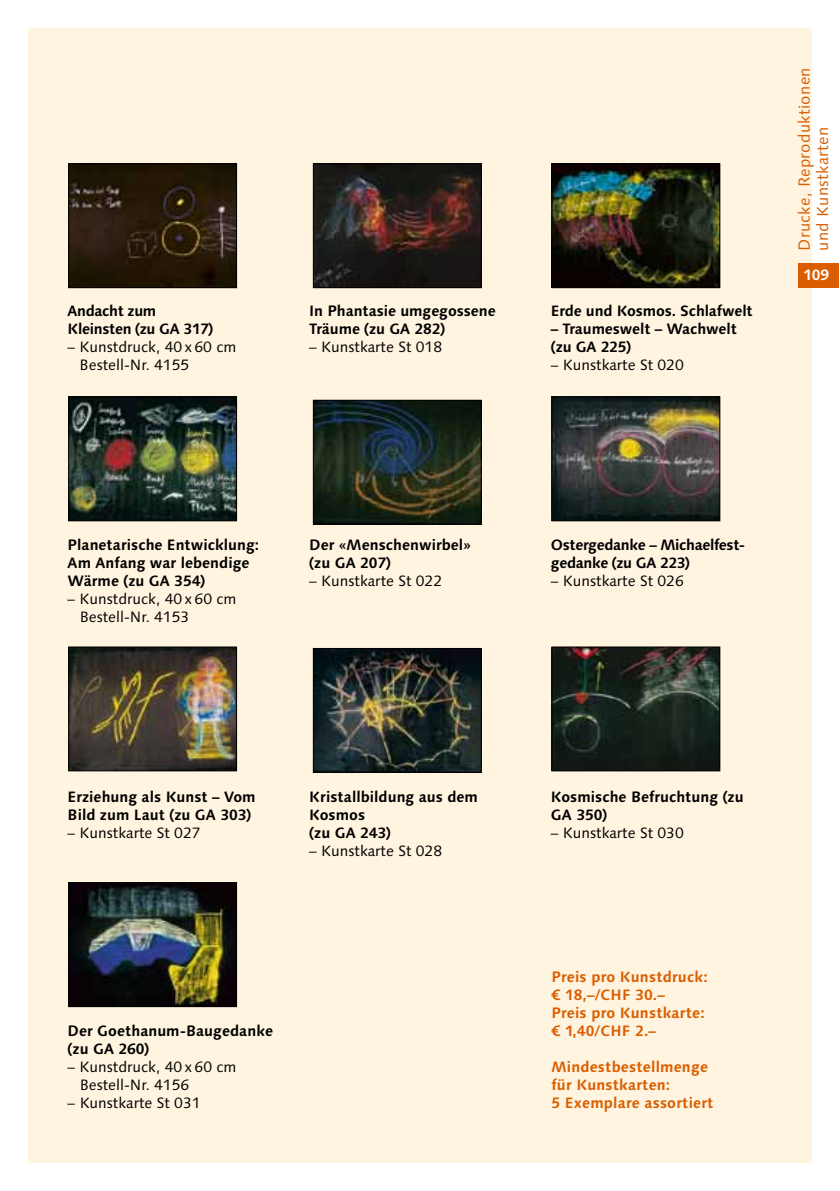
<style>
.page{position:relative;width:840px;height:1191px;background:#fff}
.page>*{position:absolute;margin:0;border:0;box-sizing:border-box;transform-origin:0 0}
.t1{font:16px/18.4px "Linotype Syntax";letter-spacing:.02em;color:#da5e00}
.t2{font:700 15px/18px "Linotype Syntax";color:#000}
.t3{font:15px/18px "Linotype Syntax";color:#000}
.t4{font:700 15px/18px "Linotype Syntax";letter-spacing:.01em;color:#da5e00}
.t5{font:700 15px/18px "Linotype Syntax";letter-spacing:-.025em;color:#000}
.t6{font:700 15px "Linotype Syntax";color:#fff}
</style>
<div class="page">
<div style="left:28px;top:28px;width:783px;height:1134px;background:#fff4e0"></div>
<div style="left:797px;top:264px;width:41px;height:24px;background:#da5e00"></div>
<img style="left:70px;top:165px;width:165px;height:121px">
<div style="left:68px;top:163px;width:169px;height:125px;border:1px solid #000"></div>
<img style="left:315px;top:165px;width:164px;height:121px">
<div style="left:313px;top:163px;width:168px;height:125px;border:1px solid #000"></div>
<img style="left:315px;top:650px;width:164px;height:121px">
<div style="left:313px;top:648px;width:168px;height:125px;border:1px solid #000"></div>
<img style="left:553px;top:398px;width:165px;height:121px">
<div style="left:551px;top:396px;width:169px;height:125px;border:1px solid #000"></div>
<img style="left:70px;top:648px;width:165px;height:121px">
<div style="left:68px;top:646px;width:169px;height:125px;border:1px solid #000"></div>
<img style="left:70px;top:884px;width:165px;height:121px">
<div style="left:68px;top:882px;width:169px;height:125px;border:1px solid #000"></div>
<img style="left:553px;top:648px;width:165px;height:121px">
<div style="left:551px;top:646px;width:169px;height:125px;border:1px solid #000"></div>
<img style="left:315px;top:402px;width:164px;height:120px">
<div style="left:313px;top:400px;width:168px;height:124px;border:1px solid #000"></div>
<img style="left:553px;top:165px;width:165px;height:121px">
<div style="left:551px;top:163px;width:169px;height:125px;border:1px solid #000"></div>
<img style="left:70px;top:398px;width:165px;height:121px">
<div style="left:68px;top:396px;width:169px;height:125px;border:1px solid #000"></div>
<p class="t5" style="left:68px;top:302px;width:147px">Andacht zum<br>Kleinsten (zu GA 317)</p>
<p class="t3" style="left:80px;top:338px;width:158px;text-indent:-12px">– Kunstdruck, 40 x 60 cm<br>Bestell-Nr. 4155</p>
<p class="t2" style="left:309px;top:302px;width:188px">In Phantasie umgegossene<br>Träume (zu GA 282)</p>
<p class="t3" style="left:309px;top:338px;width:134px">– Kunstkarte St 018</p>
<p class="t2" style="left:550px;top:302px;width:203px">Erde und Kosmos. Schlafwelt</p>
<p class="t2" style="left:550px;top:320px;width:187px">– Traumeswelt – Wachwelt (zu GA 225)</p>
<p class="t3" style="left:550px;top:356px;width:134px">– Kunstkarte St 020</p>
<p class="t1" style="left:794px;top:251px;width:185px;rotate:-90deg">Drucke, Reproduktionen und Kunstkarten</p>
<p class="t6" style="left:802px;top:265px;width:28px">109</p>
<p class="t2" style="left:68px;top:536px;width:193px">Planetarische Entwicklung:<br>Am Anfang war lebendige<br>Wärme (zu GA 354)</p>
<p class="t3" style="left:80px;top:590px;width:158px;text-indent:-12px">– Kunstdruck, 40 x 60 cm<br>Bestell-Nr. 4153</p>
<p class="t2" style="left:309px;top:536px;width:163px">Der «Menschenwirbel» (zu GA 207)</p>
<p class="t3" style="left:309px;top:572px;width:134px">– Kunstkarte St 022</p>
<p class="t5" style="left:550px;top:536px;width:196px">Ostergedanke – Michaelfest&shy;gedanke (zu GA 223)</p>
<p class="t3" style="left:550px;top:572px;width:134px">– Kunstkarte St 026</p>
<p class="t2" style="left:68px;top:788px;width:189px">Erziehung als Kunst – Vom<br>Bild zum Laut (zu GA 303)</p>
<p class="t3" style="left:68px;top:824px;width:134px">– Kunstkarte St 027</p>
<p class="t2" style="left:309px;top:788px;width:170px">Kristallbildung aus dem<br>Kosmos<br>(zu GA 243)</p>
<p class="t3" style="left:309px;top:842px;width:134px">– Kunstkarte St 028</p>
<p class="t2" style="left:68px;top:1022px;width:207px">Der Goethanum-Baugedanke (zu GA 260)</p>
<p class="t3" style="left:80px;top:1058px;width:158px;text-indent:-12px">– Kunstdruck, 40 x 60 cm<br>Bestell-Nr. 4156</p>
<p class="t3" style="left:68px;top:1094px;width:134px">– Kunstkarte St 031</p>
<p class="t2" style="left:550px;top:788px;width:194px">Kosmische Befruchtung (zu<br>GA 350)</p>
<p class="t3" style="left:550px;top:824px;width:134px">– Kunstkarte St 030</p>
<p class="t4" style="left:551px;top:968px;width:158px">Preis pro Kunstdruck: € 18,–/CHF 30.–<br>Preis pro Kunstkarte: € 1,40/CHF 2.–</p>
<p class="t4" style="left:551px;top:1058px;width:163px">Mindestbestellmenge für Kunstkarten:<br>5 Exemplare assortiert</p>
</div>
